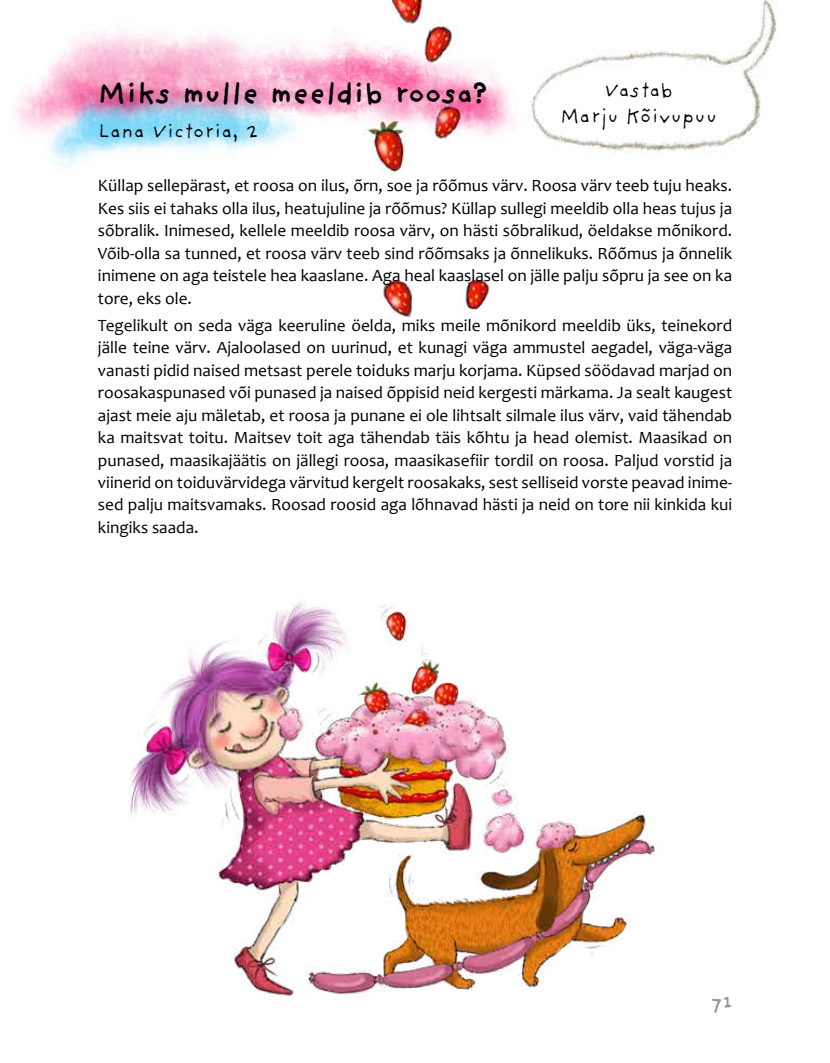
<style>
.page{position:relative;width:830px;height:1063px;background:#fff}
.page>*{position:absolute;margin:0;border:0;box-sizing:border-box;transform-origin:0 0}
.t1{font:700 30px "Providence Sans Pro";color:#000}
.t2{font:21px/26.7px "Providence Sans Pro";color:#000;text-align:center}
.t3{font:700 19.5px "Providence Pro";color:#939598}
.t4{font:17.25px/22.5px "Candara";color:#000;text-align:justify}
</style>
<div class="page">
<img style="left:14px;top:0;width:764px;height:997px">
<h1 class="t1" style="left:98px;top:75px;width:391px">Miks mulle meeldib roosa?</h1>
<p class="t2" style="left:98px;top:117px;width:162px">Lana Victoria, 2</p>
<p class="t4" style="left:98px;top:174px;width:635px">Küllap sellepärast, et roosa on ilus, õrn, soe ja rõõmus värv. Roosa värv teeb tuju heaks.<br>Kes siis ei tahaks olla ilus, heatujuline ja rõõmus? Küllap sullegi meeldib olla heas tujus ja sõbralik. Inimesed, kellele meeldib roosa värv, on hästi sõbralikud, öeldakse mõnikord.<br>Võib-olla sa tunned, et roosa värv teeb sind rõõmsaks ja õnnelikuks. Rõõmus ja õnnelik inimene on aga teistele hea kaaslane. Aga heal kaaslasel on jälle palju sõpru ja see on ka tore, eks ole.</p>
<p class="t4" style="left:98px;top:314px;width:635px">Tegelikult on seda väga keeruline öelda, miks meile mõnikord meeldib üks, teinekord jälle teine värv. Ajaloolased on uurinud, et kunagi väga ammustel aegadel, väga-väga vanasti pidid naised metsast perele toiduks marju korjama. Küpsed söödavad marjad on roosakaspunased või punased ja naised õppisid neid kergesti märkama. Ja sealt kaugest ajast meie aju mäletab, et roosa ja punane ei ole lihtsalt silmale ilus värv, vaid tähendab ka maitsvat toitu. Maitsev toit aga tähendab täis kõhtu ja head olemist. Maasikad on punased, maasikajäätis on jällegi roosa, maasikasefiir tordil on roosa. Paljud vorstid ja viinerid on toiduvärvidega värvitud kergelt roosakaks, sest selliseid vorste peavad inime&shy;sed palju maitsvamaks. Roosad roosid aga lõhnavad hästi ja neid on tore nii kinkida kui kingiks saada.</p>
<p class="t2" style="left:560px;top:76px;width:158px">Vastab<br>Marju Kõivupuu</p>
<p class="t3" style="left:710px;top:990px;width:23px">71</p>
</div>
